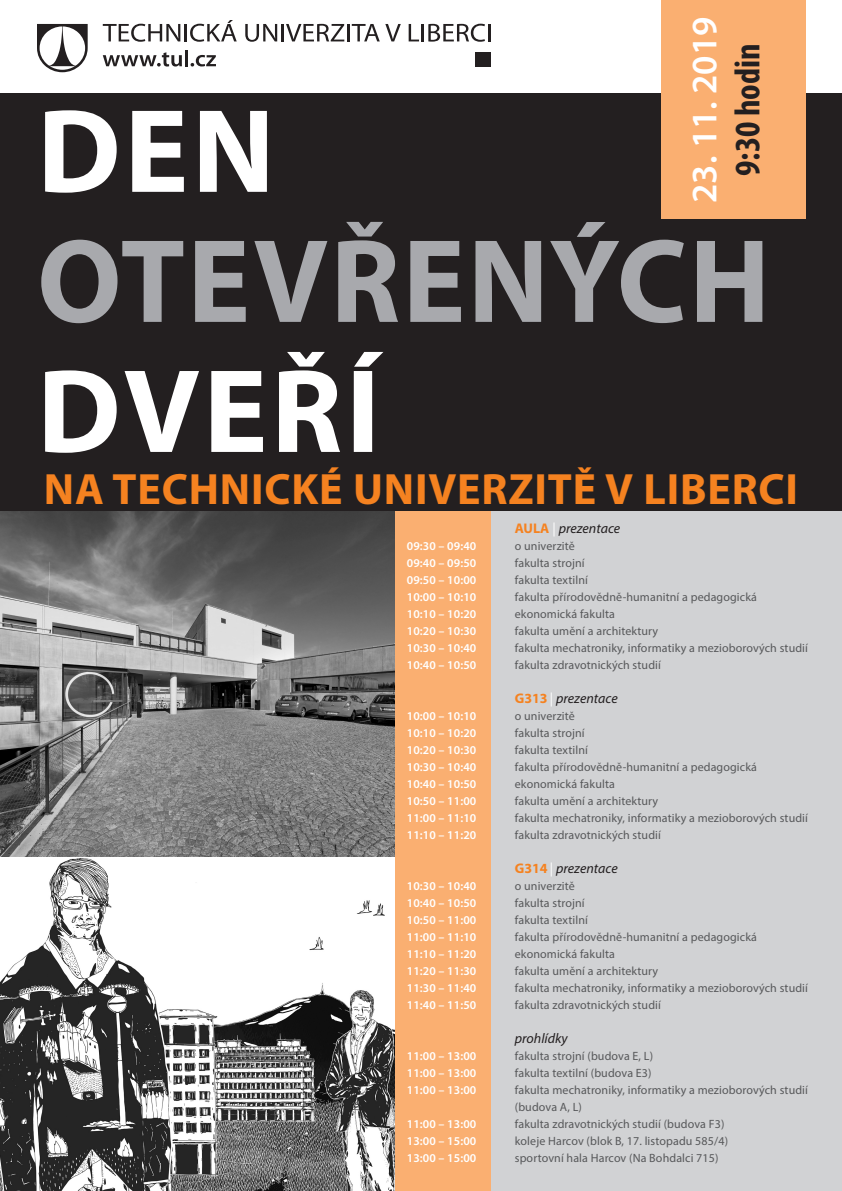
<style>
.page{position:relative;width:842px;height:1191px;background:#fff}
.page>*{position:absolute;margin:0;border:0;box-sizing:border-box;transform-origin:0 0}
.t1{font:700 120px "Myriad Pro";letter-spacing:.02em;color:#a8a9ad}
.t2{font:700 120px "Myriad Pro";letter-spacing:.03em;color:#fff}
.t3{font:700 44px "Myriad Pro";letter-spacing:.02em;color:#f58220}
.t4{font:600 36px "Myriad Pro";color:#fff}
.t5{font:700 condensed 36px "Myriad Pro";color:#231f20}
.t6{font:italic 14px "Myriad Pro";color:#231f20}
.t7{font:12px/17px "Myriad Pro";letter-spacing:.01em;color:#57585a}
.t8{font:600 12px "Myriad Pro";letter-spacing:.01em;color:#fff}
.s1{font-weight:700;font-style:normal;color:#f58220}
.s2{font-style:normal;color:#fff}
</style>
<div class="page">
<div style="left:0;top:94px;width:842px;height:417px;background:#231f20"></div>
<div style="left:661px;top:0;width:144px;height:219px;background:#faaf71"></div>
<svg style="left:37px;top:24px;width:51px;height:48px"></svg>
<svg style="left:103px;top:52px;width:79px;height:15px"></svg>
<hr style="left:185px;top:50px;width:3px;height:16px;background:#231f20">
<svg style="left:191px;top:55px;width:25px;height:12px"></svg>
<svg style="left:103px;top:20px;width:134px;height:22px"></svg>
<svg style="left:245px;top:24px;width:32px;height:18px"></svg>
<hr style="left:281px;top:24px;width:3px;height:17px;background:#231f20">
<svg style="left:286px;top:24px;width:58px;height:17px"></svg>
<hr style="left:347px;top:24px;width:3px;height:17px;background:#231f20">
<svg style="left:352px;top:24px;width:49px;height:17px"></svg>
<svg style="left:409px;top:24px;width:81px;height:18px"></svg>
<div style="left:475px;top:52px;width:15px;height:14px;background:#231f20"></div>
<div style="left:0;top:511px;width:842px;height:680px;background:#d1d2d4"></div>
<div style="left:395px;top:511px;width:96px;height:680px;background:#faaf71"></div>
<img style="left:0;top:511px;width:395px;height:679px">
<p class="t4" style="left:681px;top:203px;width:188px;rotate:-90deg">23. 11. 2019</p>
<p class="t5" style="left:725px;top:176px;width:134px;rotate:-90deg">9:30 hodin</p>
<p class="t2" style="left:37px;top:73px;width:239px">DEN</p>
<p class="t1" style="left:37px;top:203px;width:734px">OTEVŘENÝCH</p>
<p class="t2" style="left:37px;top:333px;width:344px">DVEŘÍ</p>
<p class="t3" style="left:44px;top:460px;width:756px">NA TECHNICKÉ UNIVERZITĚ V LIBERCI</p>
<p class="t6" style="left:515px;top:520px;width:107px"><span class="s1">AULA</span> <span class="s2">|</span> prezentace</p>
<p class="t8" style="left:407px;top:538px;width:71px">09:30 – 09:40</p>
<p class="t7" style="left:515px;top:537px;width:62px">o univerzitě</p>
<p class="t8" style="left:407px;top:555px;width:71px">09:40 – 09:50</p>
<p class="t7" style="left:515px;top:554px;width:71px">fakulta strojní</p>
<p class="t8" style="left:407px;top:572px;width:71px">09:50 – 10:00</p>
<p class="t7" style="left:515px;top:571px;width:75px">fakulta textilní</p>
<p class="t8" style="left:407px;top:589px;width:71px">10:00 – 10:10</p>
<p class="t7" style="left:515px;top:588px;width:244px">fakulta přírodovědně-humanitní a pedagogická</p>
<p class="t8" style="left:407px;top:606px;width:71px">10:10 – 10:20</p>
<p class="t7" style="left:515px;top:605px;width:102px">ekonomická fakulta</p>
<p class="t8" style="left:407px;top:623px;width:71px">10:20 – 10:30</p>
<p class="t7" style="left:515px;top:622px;width:145px">fakulta umění a architektury</p>
<p class="t8" style="left:407px;top:640px;width:71px">10:30 – 10:40</p>
<p class="t7" style="left:515px;top:639px;width:295px">fakulta mechatroniky, informatiky a mezioborových studií</p>
<p class="t8" style="left:407px;top:657px;width:71px">10:40 – 10:50</p>
<p class="t7" style="left:515px;top:656px;width:148px">fakulta zdravotnických studií</p>
<p class="t6" style="left:515px;top:689px;width:104px"><span class="s1">G313</span> <span class="s2">|</span> prezentace</p>
<p class="t8" style="left:407px;top:708px;width:71px">10:00 – 10:10</p>
<p class="t7" style="left:515px;top:707px;width:62px">o univerzitě</p>
<p class="t8" style="left:407px;top:725px;width:71px">10:10 – 10:20</p>
<p class="t7" style="left:515px;top:724px;width:71px">fakulta strojní</p>
<p class="t8" style="left:407px;top:742px;width:71px">10:20 – 10:30</p>
<p class="t7" style="left:515px;top:741px;width:75px">fakulta textilní</p>
<p class="t8" style="left:407px;top:759px;width:71px">10:30 – 10:40</p>
<p class="t7" style="left:515px;top:758px;width:244px">fakulta přírodovědně-humanitní a pedagogická</p>
<p class="t8" style="left:407px;top:776px;width:71px">10:40 – 10:50</p>
<p class="t7" style="left:515px;top:775px;width:102px">ekonomická fakulta</p>
<p class="t8" style="left:407px;top:793px;width:71px">10:50 – 11:00</p>
<p class="t7" style="left:515px;top:792px;width:145px">fakulta umění a architektury</p>
<p class="t8" style="left:407px;top:810px;width:71px">11:00 – 11:10</p>
<p class="t7" style="left:515px;top:809px;width:295px">fakulta mechatroniky, informatiky a mezioborových studií</p>
<p class="t8" style="left:407px;top:827px;width:71px">11:10 – 11:20</p>
<p class="t7" style="left:515px;top:826px;width:148px">fakulta zdravotnických studií</p>
<p class="t6" style="left:515px;top:859px;width:104px"><span class="s1">G314</span> <span class="s2">|</span> prezentace</p>
<p class="t8" style="left:407px;top:878px;width:71px">10:30 – 10:40</p>
<p class="t7" style="left:515px;top:877px;width:62px">o univerzitě</p>
<p class="t8" style="left:407px;top:895px;width:71px">10:40 – 10:50</p>
<p class="t7" style="left:515px;top:894px;width:71px">fakulta strojní</p>
<p class="t8" style="left:407px;top:912px;width:71px">10:50 – 11:00</p>
<p class="t7" style="left:515px;top:911px;width:75px">fakulta textilní</p>
<p class="t8" style="left:407px;top:929px;width:71px">11:00 – 11:10</p>
<p class="t7" style="left:515px;top:928px;width:244px">fakulta přírodovědně-humanitní a pedagogická</p>
<p class="t8" style="left:407px;top:946px;width:71px">11:10 – 11:20</p>
<p class="t7" style="left:515px;top:945px;width:102px">ekonomická fakulta</p>
<p class="t8" style="left:407px;top:963px;width:71px">11:20 – 11:30</p>
<p class="t7" style="left:515px;top:962px;width:145px">fakulta umění a architektury</p>
<p class="t8" style="left:407px;top:980px;width:71px">11:30 – 11:40</p>
<p class="t7" style="left:515px;top:979px;width:295px">fakulta mechatroniky, informatiky a mezioborových studií</p>
<p class="t8" style="left:407px;top:997px;width:71px">11:40 – 11:50</p>
<p class="t7" style="left:515px;top:996px;width:148px">fakulta zdravotnických studií</p>
<p class="t6" style="left:515px;top:1029px;width:54px">prohlídky</p>
<p class="t8" style="left:407px;top:1048px;width:71px">11:00 – 13:00</p>
<p class="t7" style="left:515px;top:1047px;width:140px">fakulta strojní (budova E, L)</p>
<p class="t8" style="left:407px;top:1065px;width:71px">11:00 – 13:00</p>
<p class="t7" style="left:515px;top:1064px;width:138px">fakulta textilní (budova E3)</p>
<p class="t8" style="left:407px;top:1082px;width:71px">11:00 – 13:00</p>
<p class="t7" style="left:515px;top:1081px;width:295px">fakulta mechatroniky, informatiky a mezioborových studií (budova A, L)</p>
<p class="t8" style="left:407px;top:1116px;width:71px">11:00 – 13:00</p>
<p class="t7" style="left:515px;top:1115px;width:211px">fakulta zdravotnických studií (budova F3)</p>
<p class="t8" style="left:407px;top:1133px;width:71px">13:00 – 15:00</p>
<p class="t7" style="left:515px;top:1132px;width:215px">koleje Harcov (blok B, 17. listopadu 585/4)</p>
<p class="t8" style="left:407px;top:1150px;width:71px">13:00 – 15:00</p>
<p class="t7" style="left:515px;top:1149px;width:205px">sportovní hala Harcov (Na Bohdalci 715)</p>
</div>
